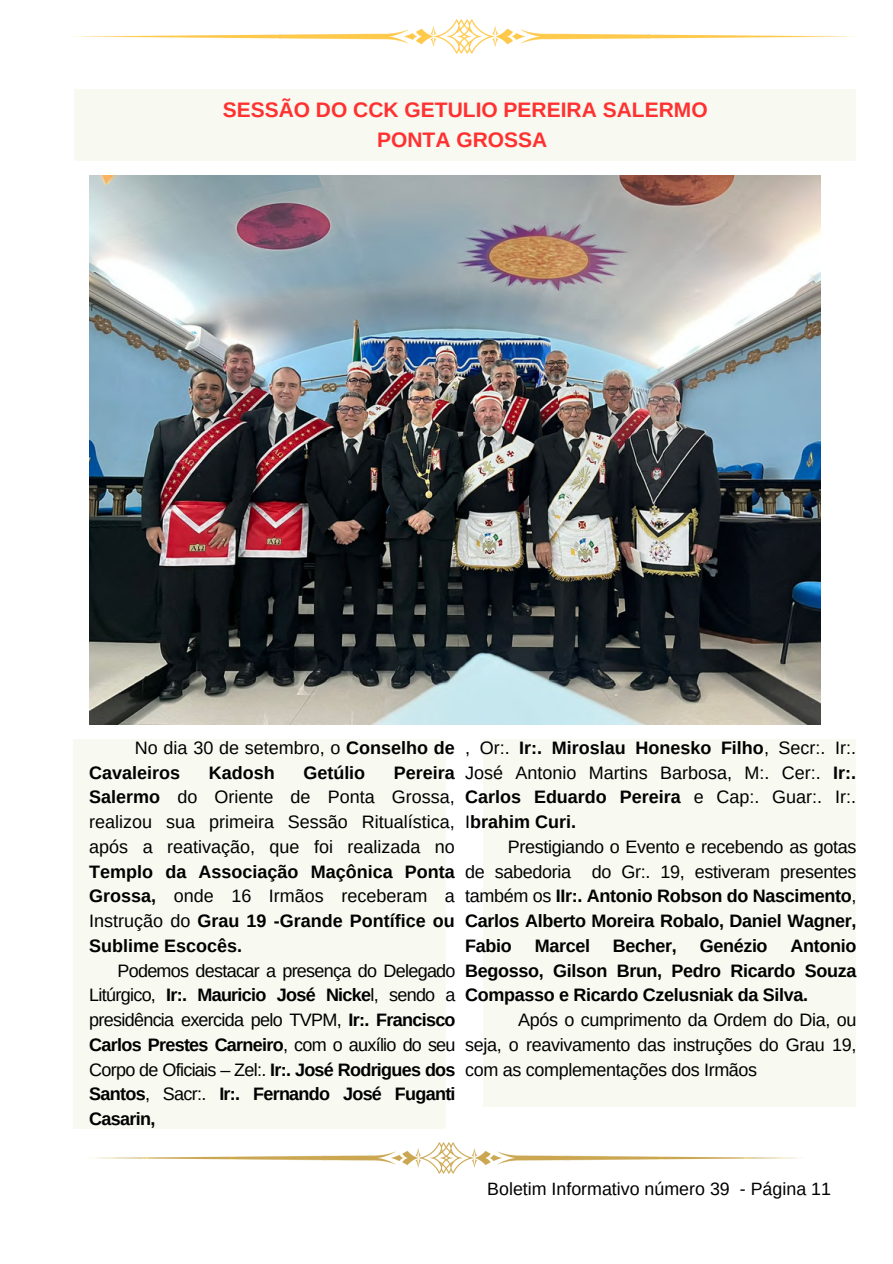
<style>
.page{position:relative;width:893px;height:1264px;background:#fff}
.page>*{position:absolute;margin:0;border:0;box-sizing:border-box;transform-origin:0 0}
.t1{font:700 21px "Arimo";color:#ff3131}
.t2{font:18px/24.8px "Arimo";letter-spacing:-.02em;color:#000;text-align:justify}
.t3{font:700 18px/24.8px "Arimo";letter-spacing:-.02em;color:#000;text-align:justify}
.t4{font:700 18px/24.8px "Arimo";color:#000}
.t5{font:17.85px "Arimo";color:#000}
.s1{font-weight:400}
.s2{font-weight:700}
</style>
<div class="page">
<img style="left:92px;top:1142px;width:709px;height:31px">
<img style="left:73px;top:20px;width:783px;height:33px">
<div style="left:73px;top:738px;width:373px;height:390px;background:#f8f9f0"></div>
<div style="left:483px;top:738px;width:373px;height:368px;background:#f8f9f0"></div>
<div style="left:74px;top:89px;width:782px;height:72px;background:#f8f9f0"></div>
<img style="left:89px;top:176px;width:731px;height:548px">
<p class="t1" style="left:223px;top:98px;width:486px">SESSÃO DO CCK GETULIO PEREIRA SALERMO</p>
<p class="t1" style="left:377px;top:128px;width:172px">PONTA GROSSA</p>
<p class="t4" style="left:89px;top:735px;width:367px;text-indent:46px"><span class="s1">No dia 30 de setembro, o</span> Conselho de<br>Cavaleiros</p>
<p class="t3" style="left:209px;top:760px;width:67px">Kadosh</p>
<p class="t4" style="left:303px;top:760px;width:63px">Getúlio</p>
<p class="t2" style="left:89px;top:760px;width:367px;text-indent:304px"><span class="s2">Pereira Salermo</span> do Oriente de Ponta Grossa, realizou sua primeira Sessão Ritualística, após a reativação, que foi realizada no <span class="s2">Templo da Associação Maçônica Ponta Grossa,</span> onde 16 Irmãos receberam a Instrução do <span class="s2">Grau 19 -Grande Pontífice ou Sublime Escocês.</span></p>
<p class="t2" style="left:89px;top:957px;width:368px;text-indent:28px">Podemos destacar a presença do Delegado Litúrgico, <span class="s2">Ir:. Mauricio José Nicke</span>l, sendo a presidência exercida pelo TVPM, <span class="s2">Ir:. Francisco Carlos Prestes Carneiro</span>, com o auxílio do seu Corpo de Oficiais – Zel:. <span class="s2">Ir:. José Rodrigues dos Santos</span>, Sacr:. <span class="s2">Ir:. Fernando José Fuganti Casarin,</span></p>
<p class="t2" style="left:465px;top:735px;width:392px">, Or:. <span class="s2">Ir:. Miroslau Honesko Filho</span>, Secr:. Ir:.<br>José Antonio Martins Barbosa, M:. Cer:. <span class="s2">Ir:.<br>Carlos Eduardo Pereira</span> e Cap:. Guar:. Ir:.<br>I<span class="s2">brahim Curi.</span></p>
<p class="t2" style="left:465px;top:834px;width:392px;text-indent:43px">Prestigiando o Evento e recebendo as gotas de sabedoria do Gr:. 19, estiveram presentes também os <span class="s2">IIr:. Antonio Robson do Nascimento</span>, <span class="s2">Carlos Alberto Moreira Robalo, Daniel Wagner, Fabio</span></p>
<p class="t3" style="left:534px;top:933px;width:57px">Marcel</p>
<p class="t3" style="left:612px;top:933px;width:65px">Becher,</p>
<p class="t3" style="left:699px;top:933px;width:69px">Genézio</p>
<p class="t3" style="left:465px;top:933px;width:392px;text-indent:325px">Antonio Begosso, Gilson Brun, Pedro Ricardo Souza Compasso e Ricardo Czelusniak da Silva.</p>
<p class="t2" style="left:465px;top:1007px;width:392px;text-indent:53px">Após o cumprimento da Ordem do Dia, ou seja, o reavivamento das instruções do Grau 19, com as complementações dos Irmãos</p>
<p class="t5" style="left:487px;top:1178px;width:345px">Boletim Informativo número 39 - Página 11</p>
</div>
